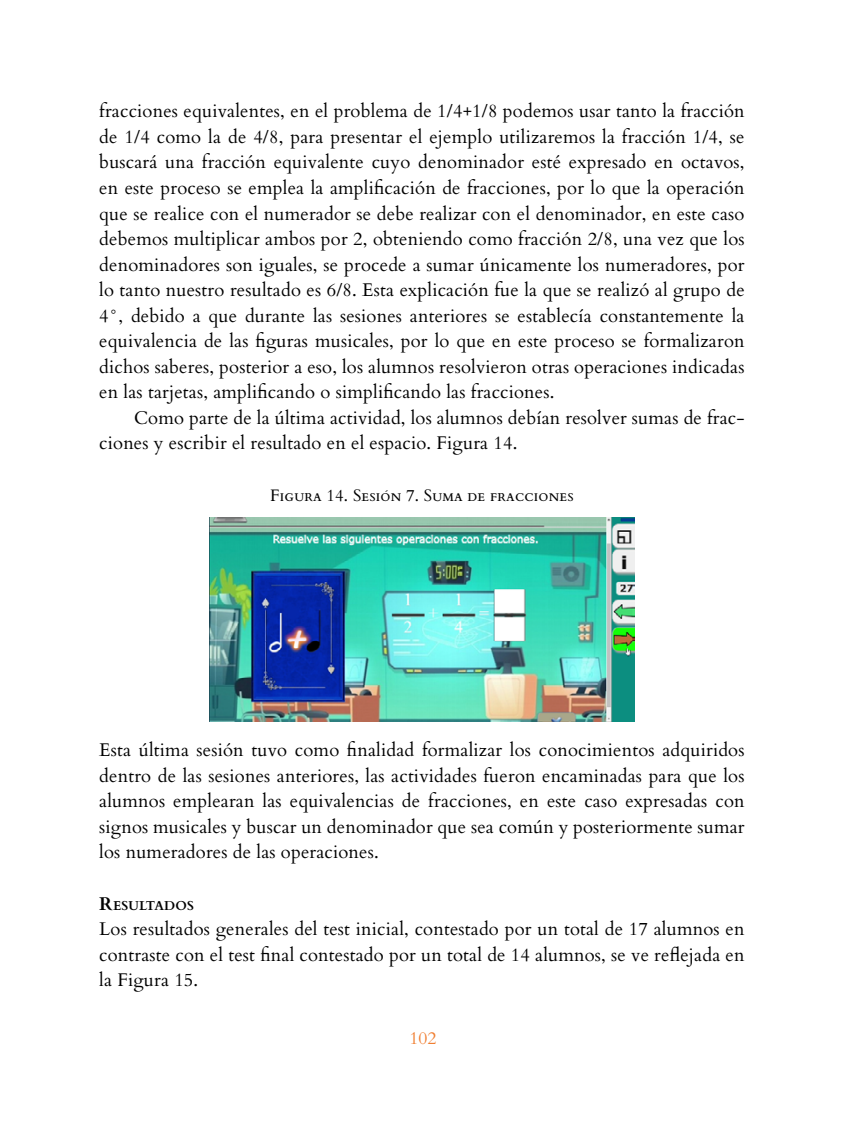
<style>
.page{position:relative;width:844px;height:1141px;background:#fff}
.page>*{position:absolute;margin:0;border:0;box-sizing:border-box;transform-origin:0 0}
.t1{font:18.38px/25.6px "Cardo";letter-spacing:.01em;color:#000;text-align:justify}
.t2{font:17.5px "Cardo";color:#f07e31}
.t3{font:16.62px "Cardo";letter-spacing:.01em;color:#000}
.t4{font:700 12.78px "Cardo";color:#000}
.s1{font-size:18.38px}
</style>
<div class="page">
<img style="left:209px;top:518px;width:425px;height:204px">
<p class="t1" style="left:99px;top:97px;width:646px">fracciones equivalentes, en el problema de 1/4+1/8 podemos usar tanto la fracción de 1/4 como la de 4/8, para presentar el ejemplo utilizaremos la fracción 1/4, se buscará una fracción equivalente cuyo denominador esté expresado en octavos, en este proceso se emplea la amplificación de fracciones, por lo que la operación que se realice con el numerador se debe realizar con el denominador, en este caso debemos multiplicar ambos por 2, obteniendo como fracción 2/8, una vez que los denominadores son iguales, se procede a sumar únicamente los numeradores, por lo tanto nuestro resultado es 6/8. Esta explicación fue la que se realizó al grupo de 4°, debido a que durante las sesiones anteriores se establecía constantemente la equivalencia de las figuras musicales, por lo que en este proceso se formalizaron dichos saberes, posterior a eso, los alumnos resolvieron otras operaciones indicadas en las tarjetas, amplificando o simplificando las fracciones.</p>
<p class="t1" style="left:99px;top:404px;width:646px;text-indent:35px">Como parte de la última actividad, los alumnos debían resolver sumas de frac&shy;ciones y escribir el resultado en el espacio. Figura 14.</p>
<p class="t3" style="left:270px;top:482px;width:305px">Figura 14. Sesión 7. Suma de fracciones</p>
<p class="t1" style="left:99px;top:736px;width:646px">Esta última sesión tuvo como finalidad formalizar los conocimientos adquiridos dentro de las sesiones anteriores, las actividades fueron encaminadas para que los alumnos emplearan las equivalencias de fracciones, en este caso expresadas con signos musicales y buscar un denominador que sea común y posteriormente sumar los numeradores de las operaciones.</p>
<p class="t4" style="left:99px;top:895px;width:24px"><span class="s1">R</span>ESULTADOS</p>
<p class="t1" style="left:99px;top:915px;width:646px">Los resultados generales del test inicial, contestado por un total de 17 alumnos en contraste con el test final contestado por un total de 14 alumnos, se ve reflejada en la Figura 15.</p>
<p class="t2" style="left:409px;top:1024px;width:28px">102</p>
</div>
